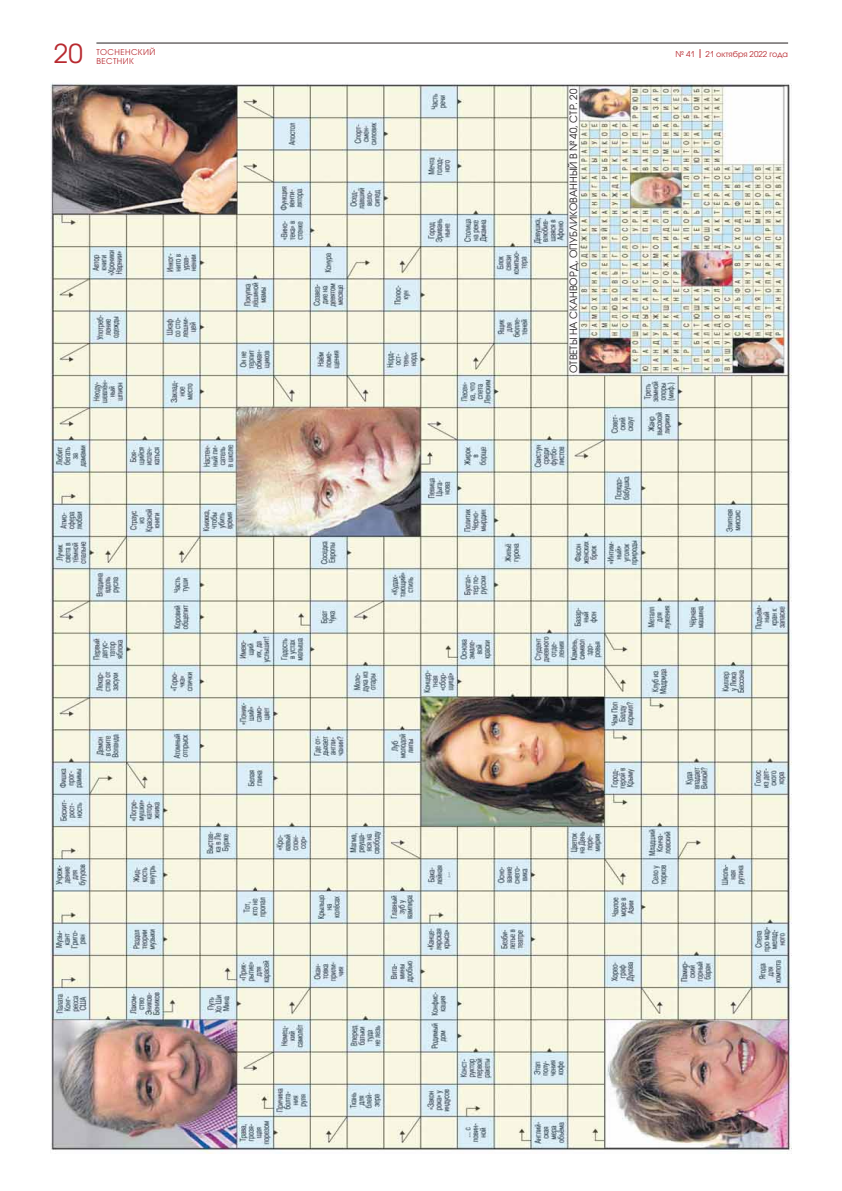
<style>
.page{position:relative;width:842px;height:1191px;background:#fff}
.page>*{position:absolute;margin:0;border:0;box-sizing:border-box;transform-origin:0 0}
.t1{font:26px "Avant Garde Gothic C";color:#b8292f}
.t2{font:10px "Avant Garde Gothic C";letter-spacing:.005em;color:#231f20}
.t3{font:8px "Avant Garde Gothic C";letter-spacing:.05em;color:#b8292f}
.t4{font:8px "Avant Garde Gothic C";color:#b8292f}
.s1{font-size:12px}
</style>
<div class="page">
<hr style="left:96px;top:43px;width:692px;height:1px;background:#231f20">
<img style="left:50px;top:83px;width:741px;height:1071px">
<h1 class="t1" style="left:54px;top:39px;width:30px">20</h1>
<p class="t3" style="left:676px;top:49px;width:27px">№ 41 <span class="s1">I</span></p>
<p class="t3" style="left:96px;top:47px;width:61px">ТОСНЕНСКИЙ</p>
<p class="t4" style="left:705px;top:49px;width:84px">21 октября 2022 года</p>
<p class="t3" style="left:96px;top:57px;width:39px">ВЕСТНИК</p>
<p class="t2" style="left:568px;top:373px;width:286px;rotate:-90deg">ОТВЕТЫ НА СКАНВОРД, ОПУБЛИКОВАННЫЙ В № 40, СТР. 20</p>
</div>
